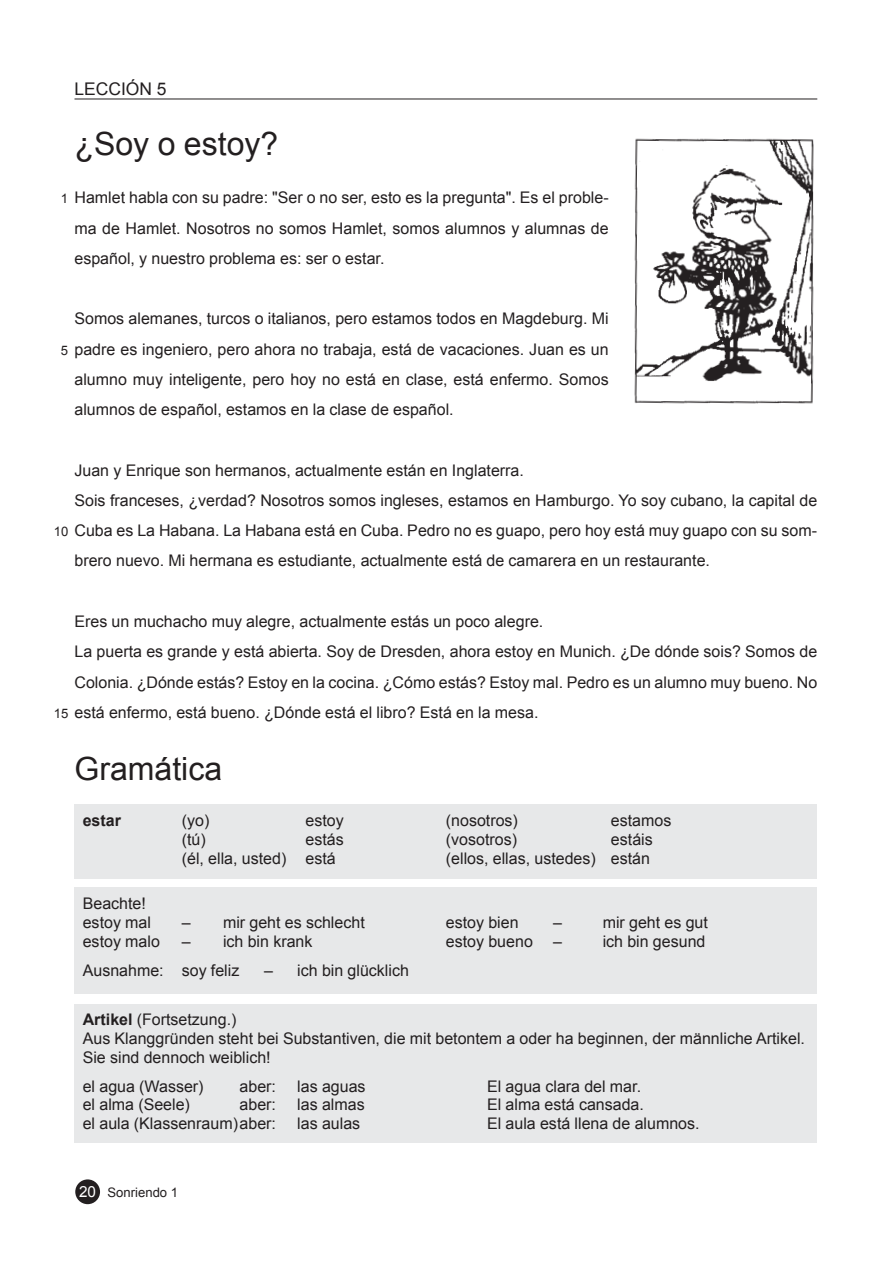
<style>
.page{position:relative;width:893px;height:1263px;background:#fff}
.page>*{position:absolute;margin:0;border:0;box-sizing:border-box;transform-origin:0 0}
.t1{font:31.95px "Arial";color:#231f20}
.t2{font:17.4px "Arial";color:#231f20}
.t3{font:16.05px/30.3px "Arial";color:#231f20}
.t4{font:700 16.05px "Arial";color:#231f20}
.t5{font:15.3px "Arial";color:#fff}
.t6{font:13.05px "Arial";color:#231f20}
.s1{font-weight:700}
</style>
<div class="page">
<div style="left:75px;top:1179px;width:25px;height:25px;background:#231f20;border-radius:50%"></div>
<div style="left:74px;top:804px;width:743px;height:74px;background:#e7e8e9"></div>
<div style="left:74px;top:888px;width:743px;height:106px;background:#e7e8e9"></div>
<div style="left:74px;top:1004px;width:743px;height:138px;background:#e7e8e9"></div>
<hr style="left:74px;top:99px;width:743px;height:1px;background:#231f20">
<img style="left:634px;top:138px;width:180px;height:266px">
<p class="t2" style="left:74px;top:79px;width:93px">LECCIÓN 5</p>
<p class="t6" style="left:61px;top:192px;width:9px">1</p>
<h1 class="t1" style="left:74px;top:126px;width:205px">¿Soy o estoy?</h1>
<p class="t3" style="left:74px;top:183px;width:535px;text-align:justify">Hamlet habla con su padre: "Ser o no ser, esto es la pregunta". Es el proble&shy;ma de Hamlet. Nosotros no somos Hamlet, somos alumnos y alumnas de español, y nuestro problema es: ser o estar.</p>
<p class="t3" style="left:74px;top:304px;width:535px;text-align:justify">Somos alemanes, turcos o italianos, pero estamos todos en Magdeburg. Mi padre es ingeniero, pero ahora no trabaja, está de vacaciones. Juan es un alumno muy inteligente, pero hoy no está en clase, está enfermo. Somos alumnos de español, estamos en la clase de español.</p>
<p class="t6" style="left:61px;top:343px;width:9px">5</p>
<p class="t3" style="left:74px;top:455px;width:744px">Juan y Enrique son hermanos, actualmente están en Inglaterra.<br>Sois franceses, ¿verdad? Nosotros somos ingleses, estamos en Hamburgo. Yo soy cubano, la capital de Cuba es La Habana. La Habana está en Cuba. Pedro no es guapo, pero hoy está muy guapo con su som&shy;brero nuevo. Mi hermana es estudiante, actualmente está de camarera en un restaurante.</p>
<p class="t6" style="left:54px;top:524px;width:16px">10</p>
<p class="t3" style="left:74px;top:606px;width:744px">Eres un muchacho muy alegre, actualmente estás un poco alegre.<br>La puerta es grande y está abierta. Soy de Dresden, ahora estoy en Munich. ¿De dónde sois? Somos de Colonia. ¿Dónde estás? Estoy en la cocina. ¿Cómo estás? Estoy mal. Pedro es un alumno muy bueno. No está enfermo, está bueno. ¿Dónde está el libro? Está en la mesa.</p>
<h1 class="t1" style="left:74px;top:751px;width:149px">Gramática</h1>
<p class="t6" style="left:54px;top:706px;width:16px">15</p>
<p class="t4" style="left:83px;top:811px;width:40px">estar</p>
<p class="t3" style="left:182px;top:805px;width:29px">(yo)</p>
<p class="t3" style="left:305px;top:805px;width:40px">estoy</p>
<p class="t3" style="left:446px;top:805px;width:74px">(nosotros)</p>
<p class="t3" style="left:611px;top:805px;width:62px">estamos</p>
<p class="t3" style="left:182px;top:824px;width:26px">(tú)</p>
<p class="t3" style="left:305px;top:824px;width:40px">estás</p>
<p class="t3" style="left:446px;top:824px;width:73px">(vosotros)</p>
<p class="t3" style="left:611px;top:824px;width:43px">estáis</p>
<p class="t3" style="left:182px;top:843px;width:155px">(él, ella, usted) está</p>
<p class="t3" style="left:446px;top:843px;width:206px">(ellos, ellas, ustedes) están</p>
<p class="t3" style="left:83px;top:894px;width:70px;line-height:18.9px">Beachte! estoy mal</p>
<p class="t3" style="left:182px;top:908px;width:184px">– mir geht es schlecht</p>
<p class="t3" style="left:446px;top:908px;width:74px">estoy bien</p>
<p class="t3" style="left:553px;top:908px;width:10px">–</p>
<p class="t3" style="left:602px;top:908px;width:107px">mir geht es gut</p>
<p class="t3" style="left:83px;top:926px;width:79px">estoy malo</p>
<p class="t3" style="left:182px;top:926px;width:132px">– ich bin krank</p>
<p class="t3" style="left:446px;top:926px;width:88px">estoy bueno</p>
<p class="t3" style="left:553px;top:926px;width:10px">–</p>
<p class="t3" style="left:602px;top:926px;width:104px">ich bin gesund</p>
<p class="t3" style="left:83px;top:955px;width:158px">Ausnahme: soy feliz</p>
<p class="t3" style="left:264px;top:955px;width:146px">– ich bin glücklich</p>
<p class="t3" style="left:83px;top:1010px;width:723px;line-height:18.9px"><span class="s1">Artikel</span> (Fortsetzung.)<br>Aus Klanggründen steht bei Substantiven, die mit betontem a oder ha beginnen, der männliche Artikel.<br>Sie sind dennoch weiblich!</p>
<p class="t3" style="left:83px;top:1071px;width:122px">el agua (Wasser)</p>
<p class="t3" style="left:239px;top:1071px;width:38px">aber:</p>
<p class="t3" style="left:297px;top:1071px;width:70px">las aguas</p>
<p class="t3" style="left:487px;top:1071px;width:155px">El agua clara del mar.</p>
<p class="t3" style="left:83px;top:1090px;width:109px">el alma (Seele)</p>
<p class="t3" style="left:239px;top:1090px;width:38px">aber:</p>
<p class="t3" style="left:297px;top:1090px;width:69px">las almas</p>
<p class="t3" style="left:487px;top:1090px;width:158px">El alma está cansada.</p>
<p class="t3" style="left:83px;top:1109px;width:195px">el aula (Klassenraum)aber:</p>
<p class="t3" style="left:297px;top:1109px;width:64px">las aulas</p>
<p class="t3" style="left:487px;top:1109px;width:214px">El aula está llena de alumnos.</p>
<p class="t5" style="left:79px;top:1183px;width:18px">20</p>
<p class="t6" style="left:107px;top:1185px;width:72px">Sonriendo 1</p>
</div>
